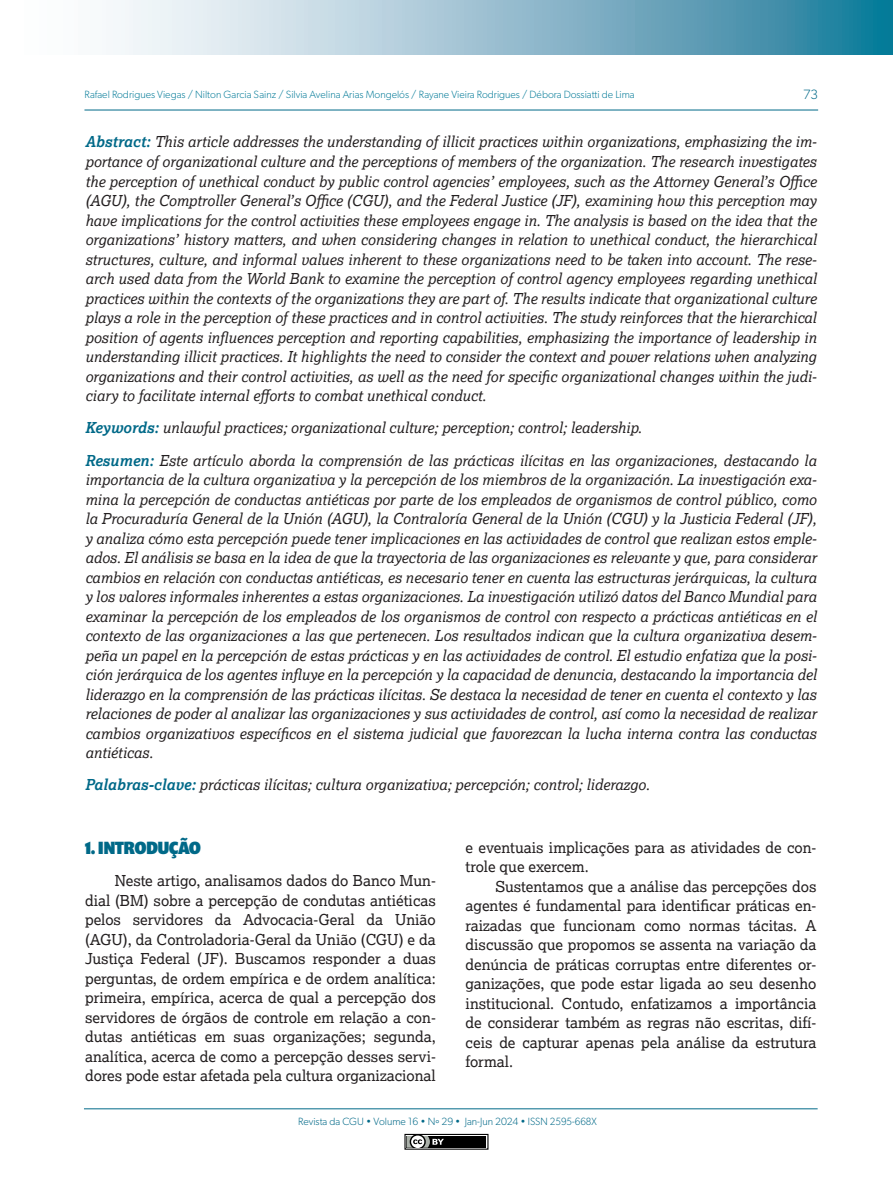
<style>
.page{position:relative;width:893px;height:1191px;background:#fff}
.page>*{position:absolute;margin:0;border:0;box-sizing:border-box;transform-origin:0 0}
.TÍTULO_DUAS_COLUNAS{font:900 18px "Prenton RP Cond";color:#006988}
.RESUMO{font:italic 15px/19.5px "Lexia";color:#231f20;text-align:justify}
.TEXTO_DUAS_COLUNAS{font:15px/19.5px "Lexia";color:#231f20;text-align:justify}
.t1{font:300 13.5px "Gibson";color:#006988}
.t2{font:300 10.5px "Gibson";color:#087d9a}
.t3{font:300 10.5px "Gibson";color:#006988}
.s1{font-weight:700;color:#006988}
</style>
<div class="page">
<svg style="left:113px;top:0;width:780px;height:54px;background:#92bdce"></svg>
<hr style="left:84px;top:110px;width:734px;height:1px;background:#006988">
<hr style="left:84px;top:1108px;width:734px;height:1px;background:#006988">
<div style="left:404px;top:1133px;width:84px;height:16px;border:1px solid #000"></div>
<div style="left:407px;top:1135px;width:79px;height:12px;background:#000"></div>
<svg style="left:407px;top:1135px;width:37px;height:12px"></svg>
<p class="t2" style="left:84px;top:88px;width:552px">Rafael Rodrigues Viegas / Nilton Garcia Sainz / Silvia Avelina Arias Mongelós / Rayane Vieira Rodrigues / Débora Dossiatti de Lima</p>
<p class="t1" style="left:803px;top:86px;width:16px">73</p>
<p class="RESUMO" style="left:85px;top:132px;width:733px"><span class="s1">Abstract:</span> This article addresses the understanding of illicit practices within organizations, emphasizing the im&shy;portance of organizational culture and the perceptions of members of the organization. The research investigates the perception of unethical conduct by public control agencies’ employees, such as the Attorney General’s Office (AGU), the Comptroller General’s Office (CGU), and the Federal Justice (JF), examining how this perception may have implications for the control activities these employees engage in. The analysis is based on the idea that the organizations’ history matters, and when considering changes in relation to unethical conduct, the hierarchical structures, culture, and informal values inherent to these organizations need to be taken into account. The rese&shy;arch used data from the World Bank to examine the perception of control agency employees regarding unethical practices within the contexts of the organizations they are part of. The results indicate that organizational culture plays a role in the perception of these practices and in control activities. The study reinforces that the hierarchical position of agents influences perception and reporting capabilities, emphasizing the importance of leadership in understanding illicit practices. It highlights the need to consider the context and power relations when analyzing organizations and their control activities, as well as the need for specific organizational changes within the judi&shy;ciary to facilitate internal efforts to combat unethical conduct.</p>
<p class="RESUMO" style="left:85px;top:418px;width:558px"><span class="s1">Keywords:</span> unlawful practices; organizational culture; perception; control; leadership.</p>
<p class="RESUMO" style="left:85px;top:450px;width:733px"><span class="s1">Resumen:</span> Este artículo aborda la comprensión de las prácticas ilícitas en las organizaciones, destacando la importancia de la cultura organizativa y la percepción de los miembros de la organización. La investigación exa&shy;mina la percepción de conductas antiéticas por parte de los empleados de organismos de control público, como la Procuraduría General de la Unión (AGU), la Contraloría General de la Unión (CGU) y la Justicia Federal (JF), y analiza cómo esta percepción puede tener implicaciones en las actividades de control que realizan estos emple&shy;ados. El análisis se basa en la idea de que la trayectoria de las organizaciones es relevante y que, para considerar cambios en relación con conductas antiéticas, es necesario tener en cuenta las estructuras jerárquicas, la cultura y los valores informales inherentes a estas organizaciones. La investigación utilizó datos del Banco Mundial para examinar la percepción de los empleados de los organismos de control con respecto a prácticas antiéticas en el contexto de las organizaciones a las que pertenecen. Los resultados indican que la cultura organizativa desem&shy;peña un papel en la percepción de estas prácticas y en las actividades de control. El estudio enfatiza que la posi&shy;ción jerárquica de los agentes influye en la percepción y la capacidad de denuncia, destacando la importancia del liderazgo en la comprensión de las prácticas ilícitas. Se destaca la necesidad de tener en cuenta el contexto y las relaciones de poder al analizar las organizaciones y sus actividades de control, así como la necesidad de realizar cambios organizativos específicos en el sistema judicial que favorezcan la lucha interna contra las conductas antiéticas.</p>
<p class="RESUMO" style="left:85px;top:775px;width:566px"><span class="s1">Palabras-clave:</span> prácticas ilícitas; cultura organizativa; percepción; control; liderazgo.</p>
<p class="TÍTULO_DUAS_COLUNAS" style="left:85px;top:836px;width:117px">1. INTRODUÇÃO</p>
<p class="TEXTO_DUAS_COLUNAS" style="left:85px;top:870px;width:352px;text-indent:30px">Neste artigo, analisamos dados do Banco Mun&shy;dial (BM) sobre a percepção de condutas antiéticas pelos servidores da Advocacia-Geral da União (AGU), da Controladoria-Geral da União (CGU) e da Justiça Federal (JF). Buscamos responder a duas perguntas, de ordem empírica e de ordem analítica: primeira, empírica, acerca de qual a percepção dos servidores de órgãos de controle em relação a con&shy;dutas antiéticas em suas organizações; segunda, analítica, acerca de como a percepção desses servi&shy;dores pode estar afetada pela cultura organizacional</p>
<p class="TEXTO_DUAS_COLUNAS" style="left:466px;top:837px;width:352px">e eventuais implicações para as atividades de con&shy;trole que exercem.</p>
<p class="TEXTO_DUAS_COLUNAS" style="left:466px;top:876px;width:352px;text-indent:30px">Sustentamos que a análise das percepções dos agentes é fundamental para identificar práticas en&shy;raizadas que funcionam como normas tácitas. A discussão que propomos se assenta na variação da denúncia de práticas corruptas entre diferentes or&shy;ganizações, que pode estar ligada ao seu desenho institucional. Contudo, enfatizamos a importância de considerar também as regras não escritas, difí&shy;ceis de capturar apenas pela análise da estrutura formal.</p>
<p class="t3" style="left:298px;top:1115px;width:300px">Revista da CGU • Volume 16 • Nº 29 • Jan-Jun 2024 • ISSN 2595-668X</p>
</div>
